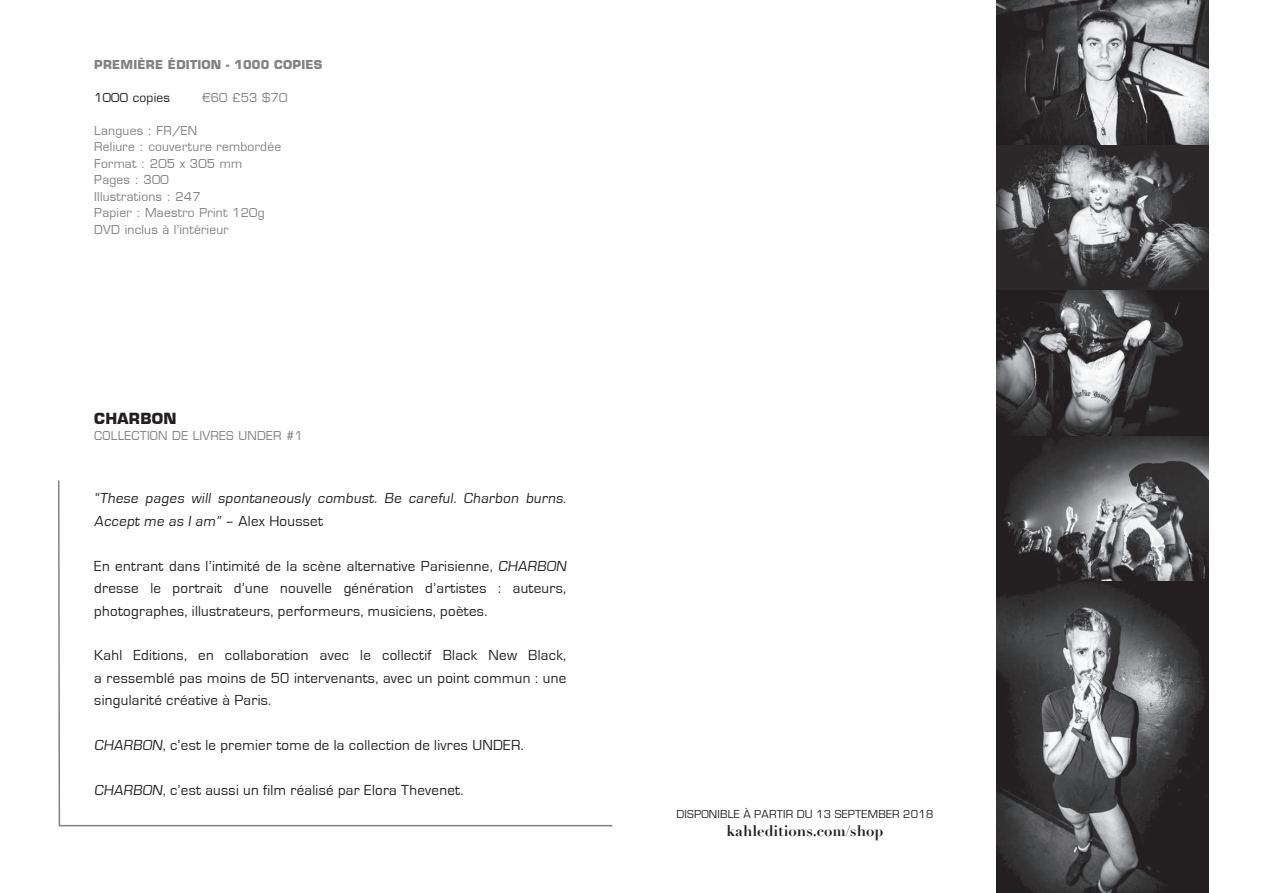
<style>
.page{position:relative;width:1263px;height:893px;background:#fff}
.page>*{position:absolute;margin:0;border:0;box-sizing:border-box;transform-origin:0 0}
.t1{font:15px/22.5px "Eurostile";letter-spacing:.02em;color:#231f20}
.t2{font:700 15px "Didot";color:#231f20}
.t3{font:700 15px "Eurostile LT";letter-spacing:.02em;color:#231f20}
.t4{font:12px/16.5px "Eurostile LT";letter-spacing:.02em;color:#808285}
.t5{font:12px "Eurostile";letter-spacing:.02em;color:#231f20}
.t6{font:700 12px "Eurostile LT";letter-spacing:.02em;color:#808285}
.t7{font:12px "Eurostile LT";letter-spacing:.02em;color:#231f20}
</style>
<div class="page">
<svg style="left:58px;top:480px;width:555px;height:347px"></svg>
<img style="left:997px;top:0;width:212px;height:893px">
<p class="t6" style="left:94px;top:57px;width:230px">PREMIÈRE ÉDITION - 1000 COPIES</p>
<p class="t7" style="left:94px;top:90px;width:77px">1000 copies</p>
<p class="t4" style="left:202px;top:89px;width:87px">€60 £53 $70</p>
<p class="t4" style="left:94px;top:122px;width:188px">Langues : FR/EN<br>Reliure : couverture rembordée<br>Format : 205 x 305 mm<br>Pages : 300<br>Illustrations : 247<br>Papier : Maestro Print 120g<br>DVD inclus à l’intérieur</p>
<p class="t3" style="left:94px;top:409px;width:84px">CHARBON</p>
<p class="t4" style="left:94px;top:428px;width:210px">COLLECTION DE LIVRES UNDER #1</p>
<p class="t1" style="left:94px;top:487px;width:476px">“These pages will spontaneously combust. Be careful. Charbon burns.<br>Accept me as I am” – Alex Housset</p>
<p class="t1" style="left:94px;top:555px;width:476px">En entrant dans l’intimité de la scène alternative Parisienne, CHARBON dresse le portrait d’une nouvelle génération d’artistes : auteurs, photographes, illustrateurs, performeurs, musiciens, poètes.</p>
<p class="t1" style="left:94px;top:645px;width:473px;text-align:justify">Kahl Editions, en collaboration avec le collectif Black New Black, a ressemblé pas moins de 50 intervenants, avec un point commun : une singularité créative à Paris.</p>
<p class="t1" style="left:94px;top:734px;width:431px">CHARBON, c’est le premier tome de la collection de livres UNDER.</p>
<p class="t1" style="left:94px;top:779px;width:371px">CHARBON, c’est aussi un film réalisé par Elora Thevenet.</p>
<p class="t5" style="left:676px;top:807px;width:258px">DISPONIBLE À PARTIR DU 13 SEPTEMBER 2018</p>
<p class="t2" style="left:726px;top:821px;width:159px">kahleditions.com/shop</p>
</div>
